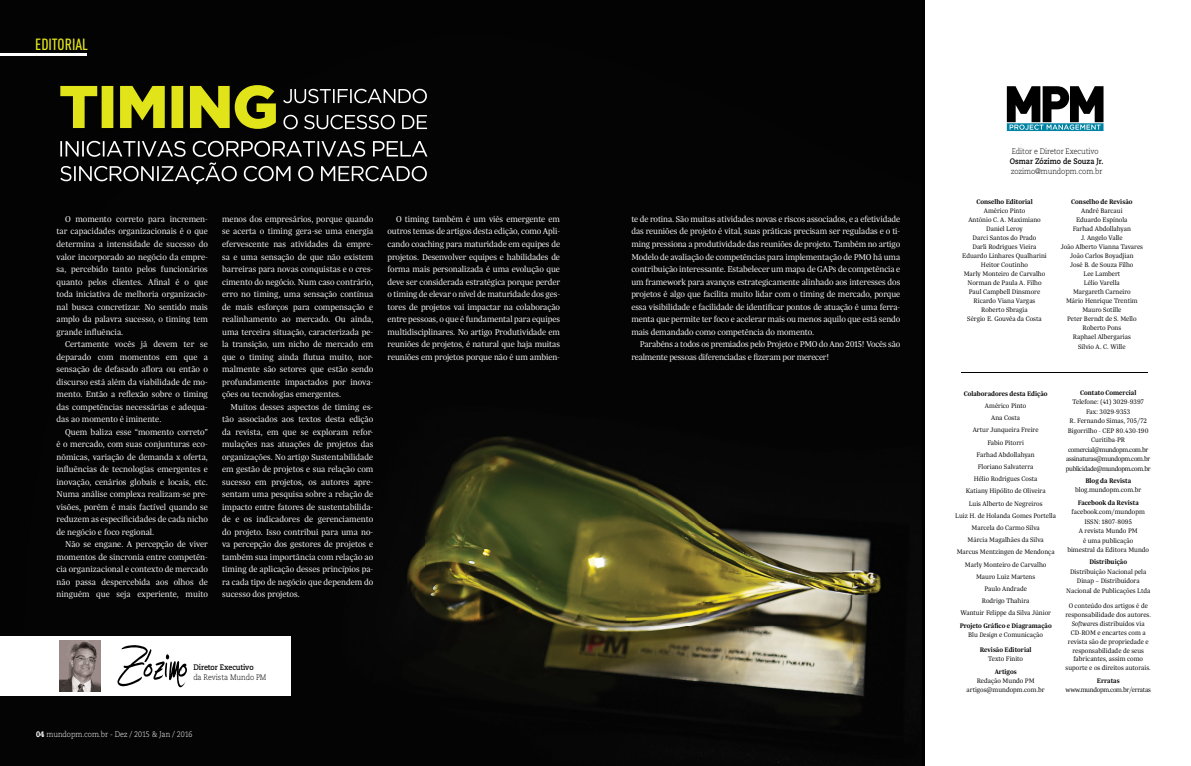
<style>
.page{position:relative;width:1191px;height:766px;background:#fff}
.page>*{position:absolute;margin:0;border:0;box-sizing:border-box;transform-origin:0 0}
.t1{font:107.3px "Jellyka Estryas Handwriting";color:#000;scale:.77 1}
.t2{font:500 16px "DIN Cond";color:#e2e41a}
.t3{font:300 9px/12.5px "Trola";color:#fff;text-align:justify}
.t4{font:300 9px/12.5px "Trola";letter-spacing:-.02em;color:#fff}
.t5{font:300 8px "Caecilia LT Std";letter-spacing:-.01em;color:#000;scale:.9 1}
.t6{font:300 8px "Caecilia LT Std";letter-spacing:-.01em;color:#fff;scale:.9 1}
.t7{font:700 8px "Caecilia LT Std";color:#000;scale:.88 1}
.t8{font:700 8px "Caecilia LT Std";color:#000;scale:.9 1}
.t9{font:300 7px/9px "Trola";color:#000;text-align:center}
.t10{font:600 7px/9.4px "Trola";color:#000;text-align:center}
.t11{font:300 7px/9.5px "Trola";letter-spacing:-.03em;color:#000;text-align:center}
.t12{font:300 7px "Trola";letter-spacing:-.04em;color:#000}
.s1{font-weight:800}
.s2{font-weight:300}
.s3{font-weight:300;font-style:italic}
.s4{font-style:italic}
</style>
<div class="page">
<img style="left:0;top:0;width:922px;height:765px">
<hr style="left:922px;top:0;width:2px;height:765px;background:#000">
<div style="left:0;top:636px;width:291px;height:59px;background:#fff"></div>
<svg style="left:1006px;top:86px;width:97px;height:45px"></svg>
<hr style="left:960px;top:372px;width:187px;height:1px;background:#000">
<img style="left:59px;top:640px;width:42px;height:51px">
<svg style="left:60px;top:141px;width:367px;height:43px;background:#343434"></svg>
<svg style="left:283px;top:115px;width:144px;height:14px;background:#484848"></svg>
<svg style="left:283px;top:89px;width:144px;height:14px;background:#474747"></svg>
<svg style="left:60px;top:85px;width:216px;height:44px;background:#858610"></svg>
<hr style="left:0;top:53px;width:86px;height:2px;background:#fff">
<h2 class="t2" style="left:35px;top:35px;width:54px">EDITORIAL</h2>
<p class="t3" style="left:57px;top:212px;width:153px;text-indent:9px">O momento correto para incremen&shy;tar capacidades organizacionais é o que determina a intensidade de sucesso do valor incorporado ao negócio da empre&shy;sa, percebido tanto pelos funcionários quanto pelos clientes. Afinal é o que toda iniciativa de melhoria organizacio&shy;nal busca concretizar. No sentido mais amplo da palavra sucesso, o timing tem grande influência.</p>
<p class="t3" style="left:57px;top:337px;width:153px;text-indent:9px">Certamente vocês já devem ter se deparado com momentos em que a sensação de defasado aflora ou então o discurso está além da viabilidade de mo&shy;mento. Então a reflexão sobre o timing das competências necessárias e adequa&shy;das ao momento é iminente.</p>
<p class="t3" style="left:57px;top:425px;width:153px;text-indent:9px">Quem baliza esse “momento correto” é o mercado, com suas conjunturas eco&shy;nômicas, variação de demanda x oferta, influências de tecnologias emergentes e inovação, cenários globais e locais, etc.<br>Numa análise complexa realizam-se pre&shy;visões, porém é mais factível quando se reduzem as especificidades de cada nicho de negócio e foco regional.</p>
<p class="t3" style="left:57px;top:537px;width:153px;text-indent:9px">Não se engane. A percepção de viver momentos de sincronia entre competên&shy;cia organizacional e contexto de mercado não passa despercebida aos olhos de ninguém que seja experiente, muito</p>
<p class="t3" style="left:222px;top:212px;width:153px">menos dos empresários, porque quando se acerta o timing gera-se uma energia efervescente nas atividades da empre&shy;sa e uma sensação de que não existem barreiras para novas conquistas e o cres&shy;cimento do negócio. Num caso contrário, erro no timing, uma sensação contínua de mais esforços para compensação e realinhamento ao mercado. Ou ainda, uma terceira situação, caracterizada pe&shy;la transição, um nicho de mercado em que o timing ainda flutua muito, nor&shy;malmente são setores que estão sendo profundamente impactados por inova&shy;ções ou tecnologias emergentes.</p>
<p class="t3" style="left:222px;top:400px;width:153px;text-indent:9px">Muitos desses aspectos de timing es&shy;tão associados aos textos desta edição da revista, em que se exploram refor&shy;mulações nas atuações de projetos das organizações. No artigo Sustentabilidade em gestão de projetos e sua relação com sucesso em projetos, os autores apre&shy;sentam uma pesquisa sobre a relação de impacto entre fatores de sustentabilida&shy;de e os indicadores de gerenciamento do projeto. Isso contribui para uma no&shy;va percepção dos gestores de projetos e também sua importância com relação ao timing de aplicação desses princípios pa&shy;ra cada tipo de negócio que dependem do sucesso dos projetos.</p>
<p class="t3" style="left:387px;top:212px;width:174px;text-indent:9px">O timing também é um viés emergente em outros temas de artigos desta edição, como Apli&shy;cando coaching para maturidade em equipes de projetos. Desenvolver equipes e habilidades de forma mais personalizada é uma evolução que deve ser considerada estratégica porque perder o timing de elevar o nível de maturidade dos ges&shy;tores de projetos vai impactar na colaboração entre pessoas, o que é fundamental para equipes multidisciplinares. No artigo Produtividade em reuniões de projetos, é natural que haja muitas reuniões em projetos porque não é um ambien-</p>
<p class="t3" style="left:631px;top:212px;width:270px">te de rotina. São muitas atividades novas e riscos associados, e a efetividade das reuniões de projeto é vital, suas práticas precisam ser reguladas e o ti&shy;ming pressiona a produtividade das reuniões de projeto. Também no artigo Modelo de avaliação de competências para implementação de PMO há uma contribuição interessante. Estabelecer um mapa de GAPs de competência e um framework para avanços estrategicamente alinhado aos interesses dos projetos é algo que facilita muito lidar com o timing de mercado, porque essa visibilidade e facilidade de identificar pontos de atuação é uma ferra&shy;menta que permite ter foco e acelerar mais ou menos aquilo que está sendo mais demandado como competência do momento.</p>
<p class="t4" style="left:631px;top:337px;width:270px;text-indent:9px">Parabéns a todos os premiados pelo Projeto e PMO do Ano 2015! Vocês são realmente pessoas diferenciadas e fizeram por merecer!</p>
<h1 class="t1" style="left:118px;top:617px;width:92px">Zózimo</h1>
<p class="t8" style="left:193px;top:662px;width:68px">Diretor Executivo</p>
<p class="t5" style="left:193px;top:672px;width:83px">da Revista Mundo PM</p>
<p class="t6" style="left:36px;top:729px;width:175px"><span class="s1">04</span> mundopm.com.br - Dez / 2015 &amp; Jan / 2016</p>
<p class="t5" style="left:1011px;top:146px;width:98px">Editor e Diretor Executivo</p>
<p class="t7" style="left:1009px;top:156px;width:108px">Osmar Zózimo de Souza Jr.</p>
<p class="t5" style="left:1010px;top:166px;width:103px">zozimo@mundopm.com.br</p>
<p class="t10" style="left:976px;top:197px;width:58px">Conselho Editorial</p>
<p class="t9" style="left:962px;top:206px;width:86px">Américo Pinto<br>Antônio C. A. Maximiano<br>Daniel Leroy<br>Darci Santos do Prado<br>Darli Rodrigues Vieira<br>Eduardo Linhares Qualharini<br>Heitor Coutinho<br>Marly Monteiro de Carvalho<br>Norman de Paula A. Filho<br>Paul Campbell Dinsmore<br>Ricardo Viana Vargas<br>Roberto Sbragia<br>Sérgio E. Gouvêa da Costa</p>
<p class="t10" style="left:1071px;top:197px;width:63px">Conselho de Revisão</p>
<p class="t9" style="left:1060px;top:206px;width:84px">André Barcaui<br>Eduardo Espínola<br>Farhad Abdollahyan<br>J. Angelo Valle<br>João Alberto Vianna Tavares<br>João Carlos Boyadjian<br>José B. de Souza Filho<br>Lee Lambert<br>Lélio Varella<br>Margareth Carneiro<br>Mário Henrique Trentim<br>Mauro Sotille<br>Peter Berndt de S. Mello<br>Roberto Pons<br>Raphael Albergarias<br>Sílvio A. C. Wille</p>
<p class="t10" style="left:963px;top:388px;width:85px">Colaboradores desta Edição</p>
<p class="t9" style="left:955px;top:399px;width:102px;line-height:12.2px">Américo Pinto<br>Ana Costa<br>Artur Junqueira Freire<br>Fabio Pitorri<br>Farhad Abdollahyan<br>Floriano Salvaterra<br>Hélio Rodrigues Costa<br>Katiany Hipólito de Oliveira<br>Luis Alberto de Negreiros<br>Luiz H. de Holanda Gomes Portella<br>Marcela do Carmo Silva<br>Márcia Magalhães da Silva<br>Marcus Mentzingen de Mendonça<br>Marly Monteiro de Carvalho<br>Mauro Luiz Martens<br>Paulo Andrade<br>Rodrigo Thahira<br>Wantuir Felippe da Silva Júnior</p>
<p class="t10" style="left:959px;top:620px;width:94px">Projeto Gráfico e Diagramação<br><span class="s2">Blu</span> <span class="s3">Design</span> <span class="s2">e Comunicação</span></p>
<p class="t10" style="left:979px;top:644px;width:53px">Revisão Editorial</p>
<p class="t9" style="left:988px;top:654px;width:36px">Texto Finito</p>
<p class="t10" style="left:994px;top:666px;width:24px">Artigos</p>
<p class="t9" style="left:966px;top:675px;width:80px;line-height:9.4px">Redação Mundo PM artigos@mundopm.com.br</p>
<p class="t10" style="left:1080px;top:387px;width:58px">Contato Comercial</p>
<p class="t11" style="left:1065px;top:397px;width:86px">Telefone: (41) 3029-9397<br>Fax: 3029-9353<br>R. Fernando Simas, 705/72<br>Bigorrilho - CEP 80.430-190<br>Curitiba-PR comercial@mundopm.com.br assinaturas@mundopm.com.br publicidade@mundopm.com.br</p>
<p class="t10" style="left:1085px;top:475px;width:47px">Blog da Revista</p>
<p class="t9" style="left:1075px;top:485px;width:68px">blog.mundopm.com.br</p>
<p class="t10" style="left:1077px;top:497px;width:63px">Facebook da Revista</p>
<p class="t9" style="left:1067px;top:506px;width:83px;line-height:9.5px">facebook.com/mundopm<br>ISSN: 1807-8095<br>A revista Mundo PM<br>é uma publicação<br>bimestral da Editora Mundo</p>
<p class="t10" style="left:1089px;top:557px;width:39px">Distribuição</p>
<p class="t9" style="left:1066px;top:566px;width:86px;line-height:9.5px">Distribuição Nacional pela<br>Dinap – Distribuidora<br>Nacional de Publicações Ltda</p>
<p class="t9" style="left:1065px;top:600px;width:87px">O conteúdo dos artigos é de responsabilidade dos autores.<br><span class="s4">Software</span>s distribuídos via<br>CD-ROM e encartes com a revista são de propriedade e responsabilidade de seus fabricantes, assim como suporte e os direitos autorais.</p>
<p class="t10" style="left:1096px;top:675px;width:24px">Erratas</p>
<p class="t12" style="left:1065px;top:685px;width:87px">www.mundopm.com.br/erratas</p>
</div>
